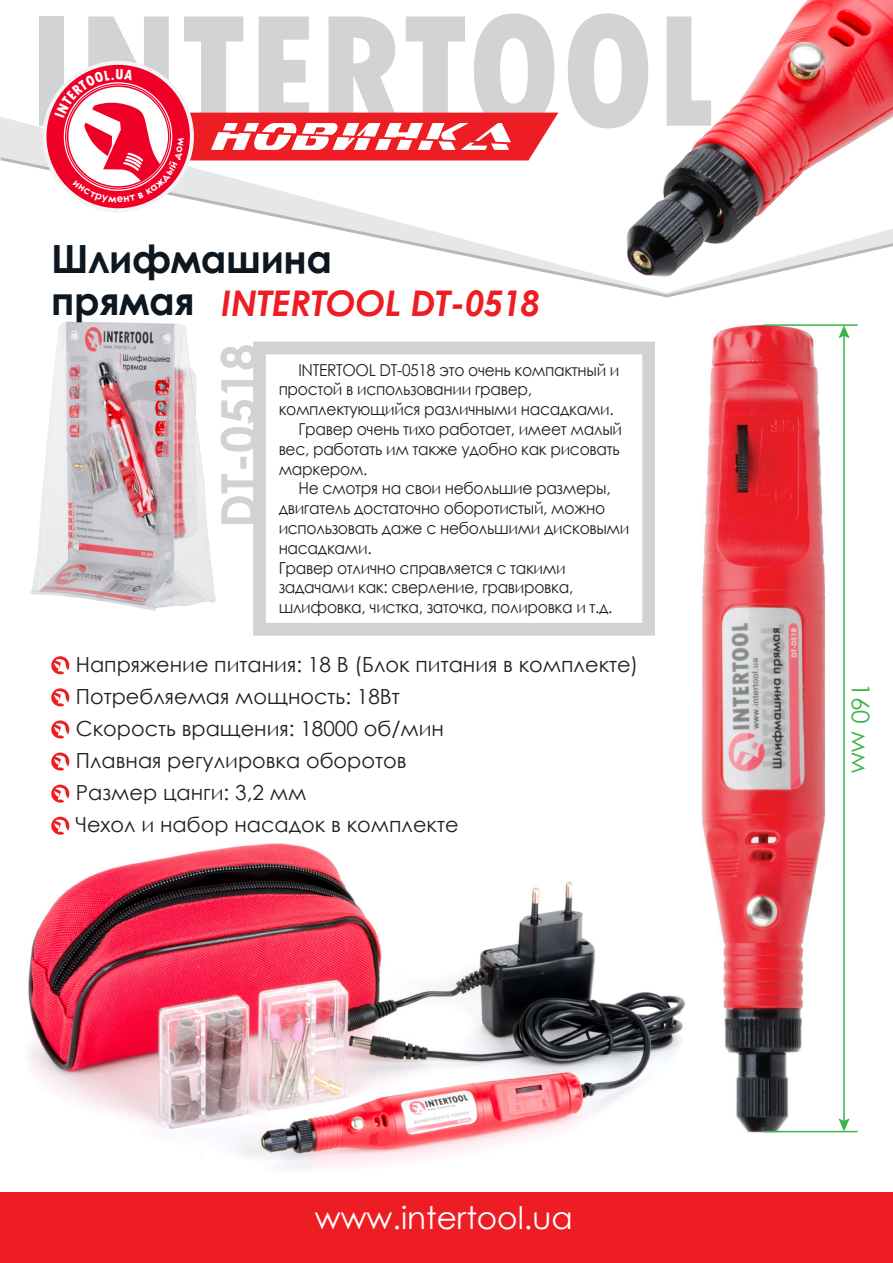
<style>
.page{position:relative;width:893px;height:1263px;background:#fff}
.page>*{position:absolute;margin:0;border:0;box-sizing:border-box;transform-origin:0 0}
.t1{font:700 48.75px "Century Gothic";color:#d1d2d4}
.t2{font:700 38.85px/42.8px "Century Gothic";letter-spacing:-.01em;color:#0d1720}
.t3{font:italic 700 35.4px "Century Gothic";color:#ee1d23}
.t4{font:31.05px "Century Gothic";color:#fff}
.t5{font:24.45px "Century Gothic";color:#3ab54a}
.t6{font:20.85px/32px "Century Gothic";color:#231f20}
.t7{font:16.5px "Century Gothic";letter-spacing:-.02em;color:#231f20;scale:.94 1}
</style>
<div class="page">
<img style="left:309px;top:297px;width:549px;height:836px">
<img style="left:30px;top:321px;width:247px;height:290px">
<img style="left:28px;top:663px;width:670px;height:507px">
<svg style="left:1px;top:117px;width:729px;height:177px"></svg>
<svg style="left:39px;top:16px;width:25px;height:110px"></svg>
<svg style="left:568px;top:13px;width:45px;height:115px"></svg>
<div style="left:0;top:1192px;width:893px;height:71px;background:#ee1d23"></div>
<svg style="left:253px;top:342px;width:402px;height:294px"></svg>
<svg style="left:51px;top:656px;width:18px;height:18px"></svg>
<svg style="left:51px;top:688px;width:18px;height:18px"></svg>
<svg style="left:51px;top:720px;width:18px;height:18px"></svg>
<svg style="left:51px;top:752px;width:18px;height:18px"></svg>
<svg style="left:51px;top:785px;width:18px;height:18px"></svg>
<svg style="left:51px;top:817px;width:18px;height:18px"></svg>
<img style="left:613px;top:0;width:280px;height:283px">
<hr style="left:763px;top:1131px;width:95px;height:1px;background:#3ab54a">
<hr style="left:763px;top:324px;width:95px;height:2px;background:#3ab54a">
<hr style="left:843px;top:334px;width:2px;height:789px;background:#3ab54a">
<svg style="left:838px;top:325px;width:12px;height:13px"></svg>
<svg style="left:838px;top:1118px;width:12px;height:13px"></svg>
<svg style="left:49px;top:13px;width:509px;height:190px"></svg>
<h2 class="t2" style="left:51px;top:235px;width:282px">Шлифмашина прямая</h2>
<h3 class="t3" style="left:221px;top:277px;width:321px">INTERTOOL DT-0518</h3>
<h1 class="t1" style="left:202px;top:528px;width:186px;rotate:-90deg">DT-0518</h1>
<p class="t7" style="left:298px;top:358px;width:343px">INTERTOOL DT-0518 это очень компактный и</p>
<p class="t7" style="left:279px;top:378px;width:271px">простой в использовании гравер,</p>
<p class="t7" style="left:279px;top:398px;width:358px">комплектующийся различными насадками.</p>
<p class="t7" style="left:298px;top:418px;width:346px">Гравер очень тихо работает, имеет малый</p>
<p class="t7" style="left:279px;top:437px;width:364px">вес, работать им также удобно как рисовать</p>
<p class="t7" style="left:279px;top:457px;width:96px">маркером.</p>
<p class="t7" style="left:298px;top:477px;width:334px">Не смотря на свои небольшие размеры,</p>
<p class="t7" style="left:279px;top:497px;width:349px">двигатель достаточно оборотистый, можно</p>
<p class="t7" style="left:279px;top:517px;width:375px">использовать даже с небольшими дисковыми</p>
<p class="t7" style="left:279px;top:536px;width:100px">насадками.</p>
<p class="t7" style="left:279px;top:556px;width:307px">Гравер отлично справляется с такими</p>
<p class="t7" style="left:279px;top:576px;width:315px">задачами как: сверление, гравировка,</p>
<p class="t7" style="left:279px;top:596px;width:357px">шлифовка, чистка, заточка, полировка и т.д.</p>
<p class="t6" style="left:76px;top:648px;width:564px">Напряжение питания: 18 В (Блок питания в комплекте)<br>Потребляемая мощность: 18Вт<br>Скорость вращения: 18000 об/мин<br>Плавная регулировка оборотов<br>Размер цанги: 3,2 мм<br>Чехол и набор насадок в комплекте</p>
<h3 class="t4" style="left:315px;top:1196px;width:259px">www.intertool.ua</h3>
<h3 class="t5" style="left:878px;top:683px;width:92px;rotate:90deg">160 мм</h3>
</div>
